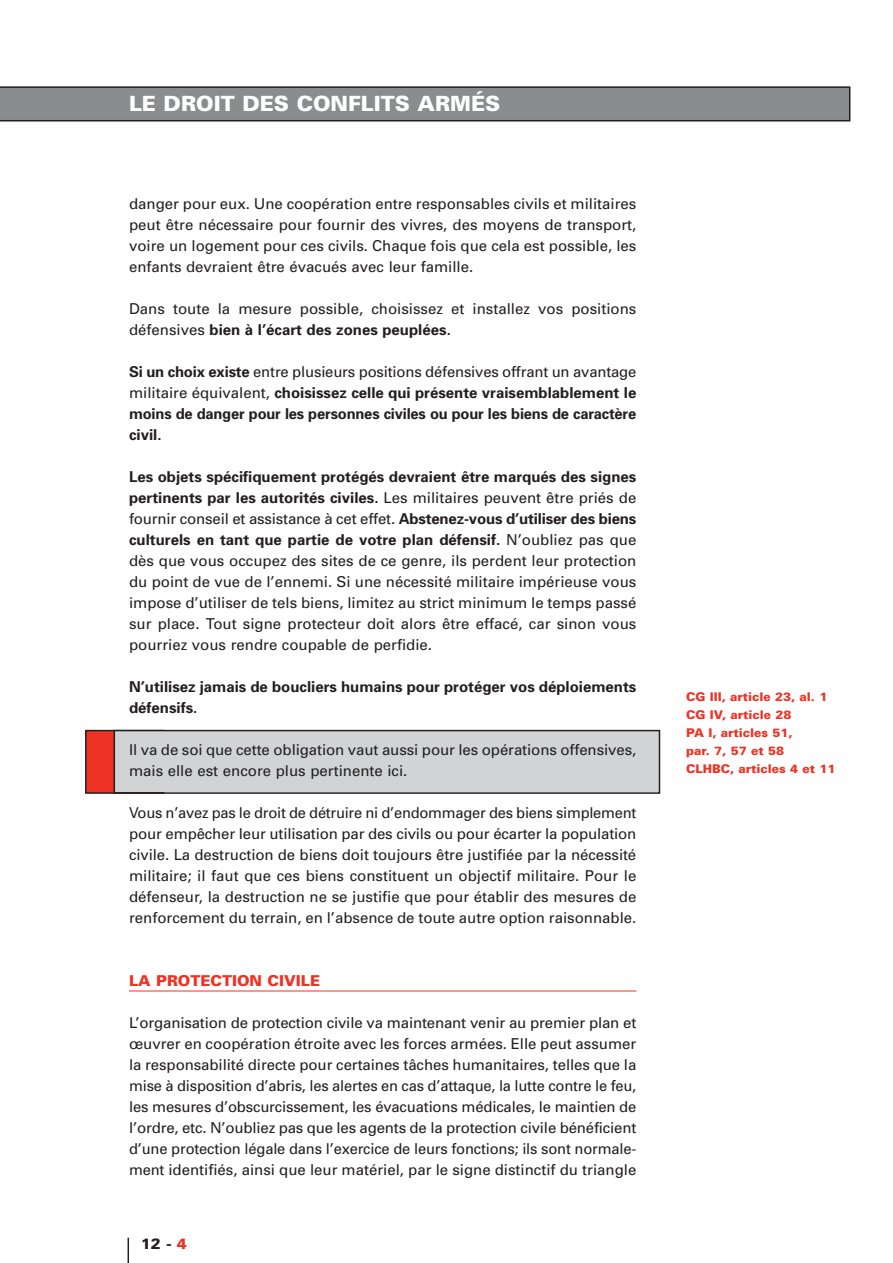
<style>
.page{position:relative;width:893px;height:1263px;background:#fff}
.page>*{position:absolute;margin:0;border:0;box-sizing:border-box;transform-origin:0 0}
.t1{font:900 21px "Univers";color:#fff}
.t2{font:15px/21px "Univers";color:#231f20;text-align:justify}
.t3{font:700 15px/21px "Univers";color:#231f20;text-align:justify}
.t4{font:900 15px "Univers";color:#ee3224}
.t5{font:900 15px "Univers";color:#231f20}
.t6{font:900 12px/18px "Univers";color:#ee3224}
.s1{font-weight:700}
.s2{font-weight:400}
.s3{color:#ee3224}
</style>
<div class="page">
<div style="left:86px;top:730px;width:77px;height:63px;background:#ee3224"></div>
<div style="left:85px;top:730px;width:79px;height:64px;border:2px solid #231f20"></div>
<div style="left:115px;top:731px;width:544px;height:61px;background:#d1d3d4"></div>
<div style="left:114px;top:730px;width:546px;height:64px;border:2px solid #231f20"></div>
<hr style="left:129px;top:991px;width:507px;height:1px;background:#ee3224">
<svg style="left:0;top:86px;width:850px;height:35px;background:#838587"></svg>
<svg style="left:128px;top:1238px;width:1px;height:25px"></svg>
<h1 class="t1" style="left:129px;top:96px;width:373px">LE DROIT DES CONFLITS ARMÉS</h1>
<p class="t2" style="left:129px;top:195px;width:509px">danger pour eux. Une coopération entre responsables civils et militaires peut être nécessaire pour fournir des vivres, des moyens de transport, voire un logement pour ces civils. Chaque fois que cela est possible, les enfants devraient être évacués avec leur famille.</p>
<p class="t2" style="left:129px;top:300px;width:509px">Dans toute la mesure possible, choisissez et installez vos positions défensives <span class="s1">bien à l’écart des zones peuplées.</span></p>
<p class="t3" style="left:129px;top:363px;width:509px">Si un choix existe <span class="s2">entre plusieurs positions défensives offrant un avantage militaire équivalent,</span> choisissez celle qui présente vraisemblablement le moins de danger pour les personnes civiles ou pour les biens de caractère civil.</p>
<p class="t2" style="left:129px;top:468px;width:509px"><span class="s1">Les objets spécifiquement protégés devraient être marqués des signes pertinents par les autorités civiles.</span> Les militaires peuvent être priés de fournir conseil et assistance à cet effet. <span class="s1">Abstenez-vous d’utiliser des biens culturels en tant que partie de votre plan défensif.</span> N’oubliez pas que dès que vous occupez des sites de ce genre, ils perdent leur protection du point de vue de l’ennemi. Si une nécessité militaire impérieuse vous impose d’utiliser de tels biens, limitez au strict minimum le temps passé sur place. Tout signe protecteur doit alors être effacé, car sinon vous pourriez vous rendre coupable de perfidie.</p>
<p class="t3" style="left:129px;top:678px;width:509px">N’utilisez jamais de boucliers humains pour protéger vos déploiements défensifs.</p>
<p class="t2" style="left:129px;top:741px;width:509px">Il va de soi que cette obligation vaut aussi pour les opérations offensives, mais elle est encore plus pertinente ici.</p>
<p class="t2" style="left:129px;top:804px;width:509px">Vous n’avez pas le droit de détruire ni d’endommager des biens simplement pour empêcher leur utilisation par des civils ou pour écarter la population civile. La destruction de biens doit toujours être justifiée par la nécessité militaire; il faut que ces biens constituent un objectif militaire. Pour le défenseur, la destruction ne se justifie que pour établir des mesures de renforcement du terrain, en l’absence de toute autre option raisonnable.</p>
<p class="t4" style="left:129px;top:975px;width:192px">LA PROTECTION CIVILE</p>
<p class="t2" style="left:129px;top:1014px;width:509px">L’organisation de protection civile va maintenant venir au premier plan et œuvrer en coopération étroite avec les forces armées. Elle peut assumer la responsabilité directe pour certaines tâches humanitaires, telles que la mise à disposition d’abris, les alertes en cas d’attaque, la lutte contre le feu, les mesures d’obscurcissement, les évacuations médicales, le maintien de l’ordre, etc. N’oubliez pas que les agents de la protection civile bénéficient d’une protection légale dans l’exercice de leurs fonctions; ils sont normale&shy;ment identifiés, ainsi que leur matériel, par le signe distinctif du triangle</p>
<p class="t5" style="left:141px;top:1238px;width:47px">12 - <span class="s3">4</span></p>
<p class="t6" style="left:686px;top:689px;width:151px">CG III, article 23, al. 1<br>CG IV, article 28<br>PA I, articles 51,<br>par. 7, 57 et 58<br>CLHBC, articles 4 et 11</p>
</div>
